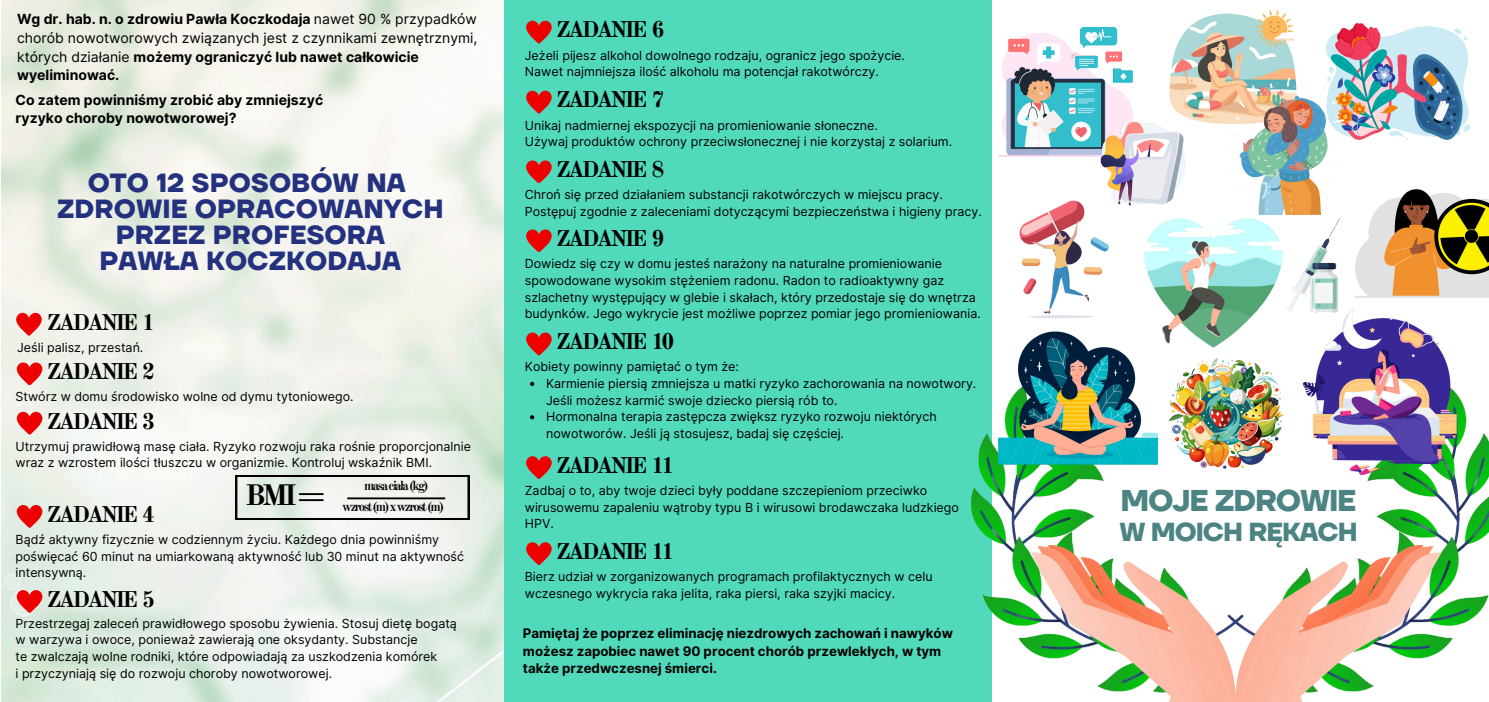
<style>
.page{position:relative;width:1489px;height:702px;background:#fff}
.page>*{position:absolute;margin:0;border:0;box-sizing:border-box;transform-origin:0 0}
.t1{font:700 30px "TT Firs Neue";letter-spacing:-.04em;color:#4c8484}
.t2{font:700 29px "Old Standard";color:#000}
.t3{font:700 26.25px/26.2px "TT Firs Neue";color:#24317f;text-align:center}
.t4{font:700 26px "TT Firs Neue";letter-spacing:-.04em;color:#4c8484}
.t5{font:700 22.25px "Old Standard";letter-spacing:-.125em;color:#000}
.t6{font:14px/18.8px "Inter";color:#000}
.t7{font:700 14px/18.8px "Inter";color:#000}
.t8{font:700 13.25px/17.8px "Inter";color:#000}
.t9{font:700 13px "Old Standard";letter-spacing:-.125em;color:#000}
.t10{font:12.5px/16.8px "Inter";color:#000}
.s1{font-weight:700}
</style>
<div class="page">
<img style="left:2px;top:0;width:502px;height:701px">
<div style="left:504px;top:0;width:488px;height:701px;background:#51d9bc"></div>
<svg style="left:15px;top:311px;width:28px;height:24px"></svg>
<svg style="left:16px;top:360px;width:28px;height:25px"></svg>
<svg style="left:16px;top:409px;width:28px;height:25px"></svg>
<svg style="left:16px;top:503px;width:28px;height:24px"></svg>
<svg style="left:16px;top:588px;width:28px;height:24px"></svg>
<svg style="left:526px;top:20px;width:26px;height:23px"></svg>
<svg style="left:526px;top:90px;width:26px;height:23px"></svg>
<svg style="left:526px;top:160px;width:26px;height:23px"></svg>
<svg style="left:526px;top:229px;width:26px;height:23px"></svg>
<svg style="left:526px;top:332px;width:26px;height:23px"></svg>
<svg style="left:530px;top:381px;width:4px;height:5px"></svg>
<svg style="left:530px;top:415px;width:4px;height:4px"></svg>
<svg style="left:526px;top:456px;width:26px;height:22px"></svg>
<svg style="left:526px;top:542px;width:26px;height:22px"></svg>
<svg style="left:235px;top:475px;width:234px;height:44px"></svg>
<hr style="left:347px;top:497px;width:98px;height:2px;background:#000">
<img style="left:970px;top:433px;width:519px;height:268px">
<img style="left:1326px;top:23px;width:144px;height:117px">
<img style="left:998px;top:331px;width:160px;height:141px">
<img style="left:1109px;top:218px;width:168px;height:179px">
<img style="left:998px;top:27px;width:135px;height:130px">
<img style="left:1019px;top:200px;width:98px;height:124px">
<img style="left:1355px;top:189px;width:134px;height:109px">
<img style="left:1296px;top:291px;width:180px;height:197px">
<img style="left:1277px;top:218px;width:78px;height:111px">
<img style="left:1168px;top:355px;width:116px;height:117px">
<img style="left:1169px;top:9px;width:127px;height:115px">
<img style="left:1219px;top:76px;width:133px;height:139px">
<img style="left:1089px;top:109px;width:106px;height:107px">
<h4 class="t6" style="left:17px;top:10px;width:462px"><span class="s1">Wg dr. hab. n. o zdrowiu Pawła Koczkodaja</span> nawet 90 % przypadków chorób nowotworowych związanych jest z czynnikami zewnętrznymi, których działanie <span class="s1">możemy ograniczyć lub nawet całkowicie wyeliminować.</span></h4>
<p class="t7" style="left:16px;top:90px;width:309px">Co zatem powinniśmy zrobić aby zmniejszyć ryzyko choroby nowotworowej?</p>
<p class="t3" style="left:57px;top:170px;width:388px">OTO 12 SPOSOBÓW NA<br>ZDROWIE OPRACOWANYCH<br>PRZEZ PROFESORA<br>PAWŁA KOCZKODAJA</p>
<p class="t5" style="left:47px;top:308px;width:110px">ZADANIE 1</p>
<h3 class="t10" style="left:17px;top:339px;width:128px">Jeśli palisz, przestań.</h3>
<p class="t5" style="left:47px;top:358px;width:110px">ZADANIE 2</p>
<p class="t10" style="left:16px;top:388px;width:340px">Stwórz w domu środowisko wolne od dymu tytoniowego.</p>
<p class="t5" style="left:47px;top:407px;width:110px">ZADANIE 3</p>
<p class="t10" style="left:16px;top:437px;width:457px">Utrzymuj prawidłową masę ciała. Ryzyko rozwoju raka rośnie proporcjonalnie wraz z wzrostem ilości tłuszczu w organizmie. Kontroluj wskaźnik BMI.</p>
<p class="t5" style="left:47px;top:500px;width:110px">ZADANIE 4</p>
<h3 class="t10" style="left:16px;top:530px;width:450px">Bądź aktywny fizycznie w codziennym życiu. Każdego dnia powinniśmy poświęcać 60 minut na umiarkowaną aktywność lub 30 minut na aktywność intensywną.</h3>
<p class="t5" style="left:47px;top:585px;width:110px">ZADANIE 5</p>
<h3 class="t10" style="left:16px;top:614px;width:443px">Przestrzegaj zaleceń prawidłowego sposobu żywienia. Stosuj dietę bogatą</h3>
<p class="t10" style="left:16px;top:631px;width:404px">w warzywa i owoce, ponieważ zawierają one oksydanty. Substancje</p>
<h3 class="t10" style="left:16px;top:647px;width:423px">te zwalczają wolne rodniki, które odpowiadają za uszkodzenia komórek</h3>
<p class="t10" style="left:16px;top:664px;width:318px">i przyczyniają się do rozwoju choroby nowotworowej.</p>
<p class="t9" style="left:364px;top:477px;width:66px">masaciała(kg)</p>
<p class="t9" style="left:342px;top:499px;width:103px">wzrost(m)xwzrost(m)</p>
<h2 class="t2" style="left:245px;top:477px;width:81px">BMI=</h2>
<h3 class="t5" style="left:556px;top:16px;width:110px">ZADANIE 6</h3>
<p class="t10" style="left:525px;top:47px;width:382px">Jeżeli pijesz alkohol dowolnego rodzaju, ogranicz jego spożycie.</p>
<h3 class="t10" style="left:525px;top:63px;width:356px">Nawet najmniejsza ilość alkoholu ma potencjał rakotwórczy.</h3>
<p class="t5" style="left:556px;top:86px;width:110px">ZADANIE 7</p>
<h3 class="t10" style="left:525px;top:117px;width:355px">Unikaj nadmiernej ekspozycji na promieniowanie słoneczne.</h3>
<p class="t10" style="left:525px;top:133px;width:429px">Używaj produktów ochrony przeciwsłonecznej i nie korzystaj z solarium.</p>
<h3 class="t5" style="left:556px;top:156px;width:110px">ZADANIE 8</h3>
<h4 class="t10" style="left:525px;top:186px;width:458px">Chroń się przed działaniem substancji rakotwórczych w miejscu pracy.<br>Postępuj zgodnie z zaleceniami dotyczącymi bezpieczeństwa i higieny pracy.</h4>
<p class="t5" style="left:556px;top:225px;width:110px">ZADANIE 9</p>
<p class="t10" style="left:525px;top:255px;width:457px">Dowiedz się czy w domu jesteś narażony na naturalne promieniowanie spowodowane wysokim stężeniem radonu. Radon to radioaktywny gaz szlachetny występujący w glebie i skałach, który przedostaje się do wnętrza budynków. Jego wykrycie jest możliwe poprzez pomiar jego promieniowania.</p>
<p class="t5" style="left:556px;top:328px;width:120px">ZADANIE 10</p>
<p class="t10" style="left:525px;top:358px;width:216px">Kobiety powinny pamiętać o tym że:</p>
<h5 class="t10" style="left:546px;top:375px;width:432px">Karmienie piersią zmniejsza u matki ryzyko zachorowania na nowotwory.<br>Jeśli możesz karmić swoje dziecko piersią rób to.</h5>
<h4 class="t10" style="left:546px;top:408px;width:392px">Hormonalna terapia zastępcza zwiększ ryzyko rozwoju niektórych nowotworów. Jeśli ją stosujesz, badaj się częściej.</h4>
<p class="t5" style="left:556px;top:451px;width:120px">ZADANIE 11</p>
<p class="t10" style="left:525px;top:482px;width:436px">Zadbaj o to, aby twoje dzieci były poddane szczepieniom przeciwko wirusowemu zapaleniu wątroby typu B i wirusowi brodawczaka ludzkiego</p>
<p class="t10" style="left:525px;top:515px;width:31px">HPV.</p>
<p class="t5" style="left:556px;top:537px;width:120px">ZADANIE 11</p>
<p class="t10" style="left:525px;top:568px;width:409px">Bierz udział w zorganizowanych programach profilaktycznych w celu wczesnego wykrycia raka jelita, raka piersi, raka szyjki macicy.</p>
<p class="t8" style="left:523px;top:624px;width:431px">Pamiętaj że poprzez eliminację niezdrowych zachowań i nawyków możesz zapobiec nawet 90 procent chorób przewlekłych, w tym także przedwczesnej śmierci.</p>
<p class="t1" style="left:1120px;top:482px;width:237px">MOJE ZDROWIE</p>
<p class="t4" style="left:1119px;top:516px;width:240px">W MOICH RĘKACH</p>
</div>
